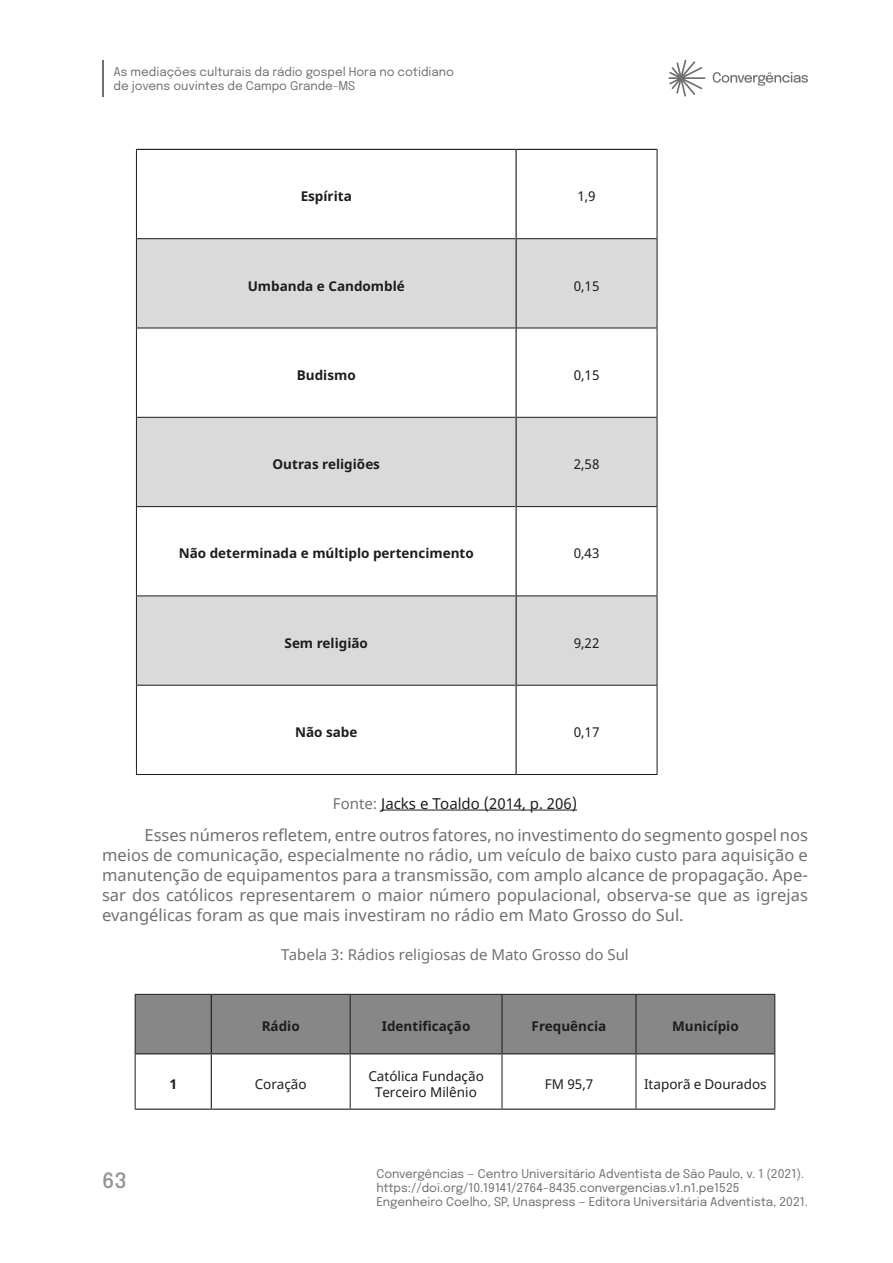
<style>
.page{position:relative;width:893px;height:1263px;background:#fff}
.page>*{position:absolute;margin:0;border:0;box-sizing:border-box;transform-origin:0 0}
.t1{font:500 21px "Epilogue";color:#919190}
.Corpo_de_Texto{font:16.5px/19.8px "Noto Sans";color:#70706f;text-align:justify}
.Legenda{font:15px "Noto Sans";color:#70706f}
.Legenda-2{font:15px "Noto Sans";color:#1d1d1b}
.Cédula{font:700 13.5px "Noto Sans";color:#1d1d1b}
.Cédula-2{font:13.5px/16.2px "Noto Sans";color:#1d1d1b;text-align:center}
.t2{font:12px/14.4px "Epilogue";color:#70706f}
.s1{color:#70706f}
</style>
<div class="page">
<hr style="left:102px;top:60px;width:2px;height:37px;background:#70706f">
<svg style="left:668px;top:60px;width:37px;height:37px"></svg>
<svg style="left:713px;top:72px;width:95px;height:14px"></svg>
<hr style="left:381px;top:810px;width:196px;height:1px;background:#1d1d1b">
<svg style="left:137px;top:239px;width:520px;height:446px;fill:#dadada"></svg>
<hr style="left:136px;top:150px;width:1px;height:88px;background:#1d1d1b">
<hr style="left:136px;top:239px;width:1px;height:89px;background:#1d1d1b">
<hr style="left:136px;top:328px;width:1px;height:89px;background:#1d1d1b">
<hr style="left:136px;top:418px;width:1px;height:88px;background:#1d1d1b">
<hr style="left:136px;top:507px;width:1px;height:88px;background:#1d1d1b">
<hr style="left:136px;top:596px;width:1px;height:89px;background:#1d1d1b">
<hr style="left:136px;top:686px;width:1px;height:88px;background:#1d1d1b">
<hr style="left:136px;top:149px;width:380px;height:1px;background:#1d1d1b">
<hr style="left:516px;top:149px;width:141px;height:1px;background:#1d1d1b">
<hr style="left:136px;top:238px;width:380px;height:1px;background:#1d1d1b">
<hr style="left:517px;top:238px;width:140px;height:1px;background:#1d1d1b">
<hr style="left:136px;top:328px;width:380px;height:1px;background:#1d1d1b">
<hr style="left:517px;top:328px;width:140px;height:1px;background:#1d1d1b">
<hr style="left:136px;top:417px;width:380px;height:1px;background:#1d1d1b">
<hr style="left:517px;top:417px;width:140px;height:1px;background:#1d1d1b">
<hr style="left:136px;top:506px;width:380px;height:1px;background:#1d1d1b">
<hr style="left:517px;top:506px;width:140px;height:1px;background:#1d1d1b">
<hr style="left:136px;top:595px;width:380px;height:1px;background:#1d1d1b">
<hr style="left:517px;top:595px;width:140px;height:1px;background:#1d1d1b">
<hr style="left:136px;top:685px;width:380px;height:1px;background:#1d1d1b">
<hr style="left:517px;top:685px;width:140px;height:1px;background:#1d1d1b">
<hr style="left:136px;top:774px;width:380px;height:1px;background:#1d1d1b">
<hr style="left:516px;top:774px;width:141px;height:1px;background:#1d1d1b">
<hr style="left:516px;top:150px;width:1px;height:89px;background:#1d1d1b">
<hr style="left:516px;top:239px;width:1px;height:89px;background:#1d1d1b">
<hr style="left:516px;top:328px;width:1px;height:89px;background:#1d1d1b">
<hr style="left:516px;top:417px;width:1px;height:90px;background:#1d1d1b">
<hr style="left:516px;top:507px;width:1px;height:89px;background:#1d1d1b">
<hr style="left:516px;top:596px;width:1px;height:89px;background:#1d1d1b">
<hr style="left:516px;top:685px;width:1px;height:89px;background:#1d1d1b">
<hr style="left:657px;top:150px;width:1px;height:88px;background:#1d1d1b">
<hr style="left:657px;top:239px;width:1px;height:89px;background:#1d1d1b">
<hr style="left:657px;top:328px;width:1px;height:89px;background:#1d1d1b">
<hr style="left:657px;top:418px;width:1px;height:88px;background:#1d1d1b">
<hr style="left:657px;top:507px;width:1px;height:88px;background:#1d1d1b">
<hr style="left:657px;top:596px;width:1px;height:89px;background:#1d1d1b">
<hr style="left:657px;top:686px;width:1px;height:88px;background:#1d1d1b">
<div style="left:136px;top:995px;width:638px;height:58px;background:#878787"></div>
<hr style="left:135px;top:995px;width:1px;height:59px;background:#1d1d1b">
<hr style="left:211px;top:995px;width:1px;height:58px;background:#1d1d1b">
<hr style="left:135px;top:994px;width:76px;height:1px;background:#1d1d1b">
<hr style="left:211px;top:994px;width:139px;height:1px;background:#1d1d1b">
<hr style="left:350px;top:994px;width:152px;height:1px;background:#1d1d1b">
<hr style="left:502px;top:994px;width:134px;height:1px;background:#1d1d1b">
<hr style="left:636px;top:994px;width:139px;height:1px;background:#1d1d1b">
<hr style="left:350px;top:995px;width:1px;height:58px;background:#1d1d1b">
<hr style="left:502px;top:995px;width:1px;height:58px;background:#1d1d1b">
<hr style="left:636px;top:995px;width:1px;height:58px;background:#1d1d1b">
<hr style="left:774px;top:995px;width:1px;height:59px;background:#1d1d1b">
<hr style="left:135px;top:1054px;width:1px;height:54px;background:#1d1d1b">
<hr style="left:211px;top:1054px;width:1px;height:54px;background:#1d1d1b">
<hr style="left:350px;top:1054px;width:1px;height:54px;background:#1d1d1b">
<hr style="left:502px;top:1054px;width:1px;height:54px;background:#1d1d1b">
<hr style="left:636px;top:1054px;width:1px;height:54px;background:#1d1d1b">
<hr style="left:774px;top:1054px;width:1px;height:54px;background:#1d1d1b">
<hr style="left:136px;top:1053px;width:75px;height:1px;background:#1d1d1b">
<hr style="left:211px;top:1053px;width:139px;height:1px;background:#1d1d1b">
<hr style="left:350px;top:1053px;width:152px;height:1px;background:#1d1d1b">
<hr style="left:502px;top:1053px;width:134px;height:1px;background:#1d1d1b">
<hr style="left:636px;top:1053px;width:138px;height:1px;background:#1d1d1b">
<hr style="left:135px;top:1108px;width:76px;height:2px;background:#1d1d1b">
<hr style="left:211px;top:1108px;width:139px;height:2px;background:#1d1d1b">
<hr style="left:350px;top:1108px;width:152px;height:2px;background:#1d1d1b">
<hr style="left:502px;top:1108px;width:134px;height:2px;background:#1d1d1b">
<hr style="left:636px;top:1108px;width:139px;height:2px;background:#1d1d1b">
<p class="t2" style="left:114px;top:63px;width:342px">As mediações culturais da rádio gospel Hora no cotidiano de jovens ouvintes de Campo Grande-MS</p>
<p class="Cédula" style="left:301px;top:187px;width:53px">Espírita</p>
<p class="Cédula-2" style="left:577px;top:189px;width:20px">1,9</p>
<p class="Cédula" style="left:248px;top:276px;width:159px">Umbanda e Candomblé</p>
<p class="Cédula-2" style="left:574px;top:278px;width:27px">0,15</p>
<p class="Cédula" style="left:297px;top:365px;width:60px">Budismo</p>
<p class="Cédula-2" style="left:574px;top:367px;width:27px">0,15</p>
<p class="Cédula" style="left:273px;top:455px;width:109px">Outras religiões</p>
<p class="Cédula-2" style="left:574px;top:457px;width:27px">2,58</p>
<p class="Cédula" style="left:179px;top:544px;width:297px">Não determinada e múltiplo pertencimento</p>
<p class="Cédula-2" style="left:574px;top:546px;width:27px">0,43</p>
<p class="Cédula" style="left:285px;top:633px;width:85px">Sem religião</p>
<p class="Cédula-2" style="left:574px;top:635px;width:27px">9,22</p>
<p class="Cédula" style="left:295px;top:723px;width:64px">Não sabe</p>
<p class="Cédula-2" style="left:574px;top:724px;width:27px">0,17</p>
<p class="Legenda-2" style="left:333px;top:793px;width:246px"><span class="s1">Fonte:</span> Jacks e Toaldo (2014, p. 206)</p>
<p class="Corpo_de_Texto" style="left:102px;top:826px;width:707px;text-indent:43px">Esses números refletem, entre outros fatores, no investimento do segmento gospel nos meios de comunicação, especialmente no rádio, um veículo de baixo custo para aquisição e manutenção de equipamentos para a transmissão, com amplo alcance de propagação. Ape&shy;sar dos católicos representarem o maior número populacional, observa-se que as igrejas evangélicas foram as que mais investiram no rádio em Mato Grosso do Sul.</p>
<p class="Legenda" style="left:281px;top:944px;width:349px">Tabela 3: Rádios religiosas de Mato Grosso do Sul</p>
<p class="Cédula" style="left:262px;top:1017px;width:40px">Rádio</p>
<p class="Cédula" style="left:382px;top:1017px;width:90px">Identificação</p>
<p class="Cédula" style="left:532px;top:1017px;width:76px">Frequência</p>
<p class="Cédula" style="left:672px;top:1017px;width:68px">Município</p>
<p class="t1" style="left:102px;top:1166px;width:26px">63</p>
<p class="Cédula" style="left:169px;top:1074px;width:9px">1</p>
<p class="Cédula-2" style="left:255px;top:1076px;width:53px">Coração</p>
<p class="Cédula-2" style="left:368px;top:1068px;width:117px">Católica Fundação<br>Terceiro Milênio</p>
<p class="Cédula-2" style="left:545px;top:1076px;width:50px">FM 95,7</p>
<p class="Cédula-2" style="left:644px;top:1076px;width:124px">Itaporã e Dourados</p>
<p class="t2" style="left:376px;top:1165px;width:433px">Convergências — Centro Universitário Adventista de São Paulo, v. 1 (2021). https://doi.org/10.19141/2764-8435.convergencias.v1.n1.pe1525<br>Engenheiro Coelho, SP, Unaspress — Editora Universitária Adventista, 2021.</p>
</div>
